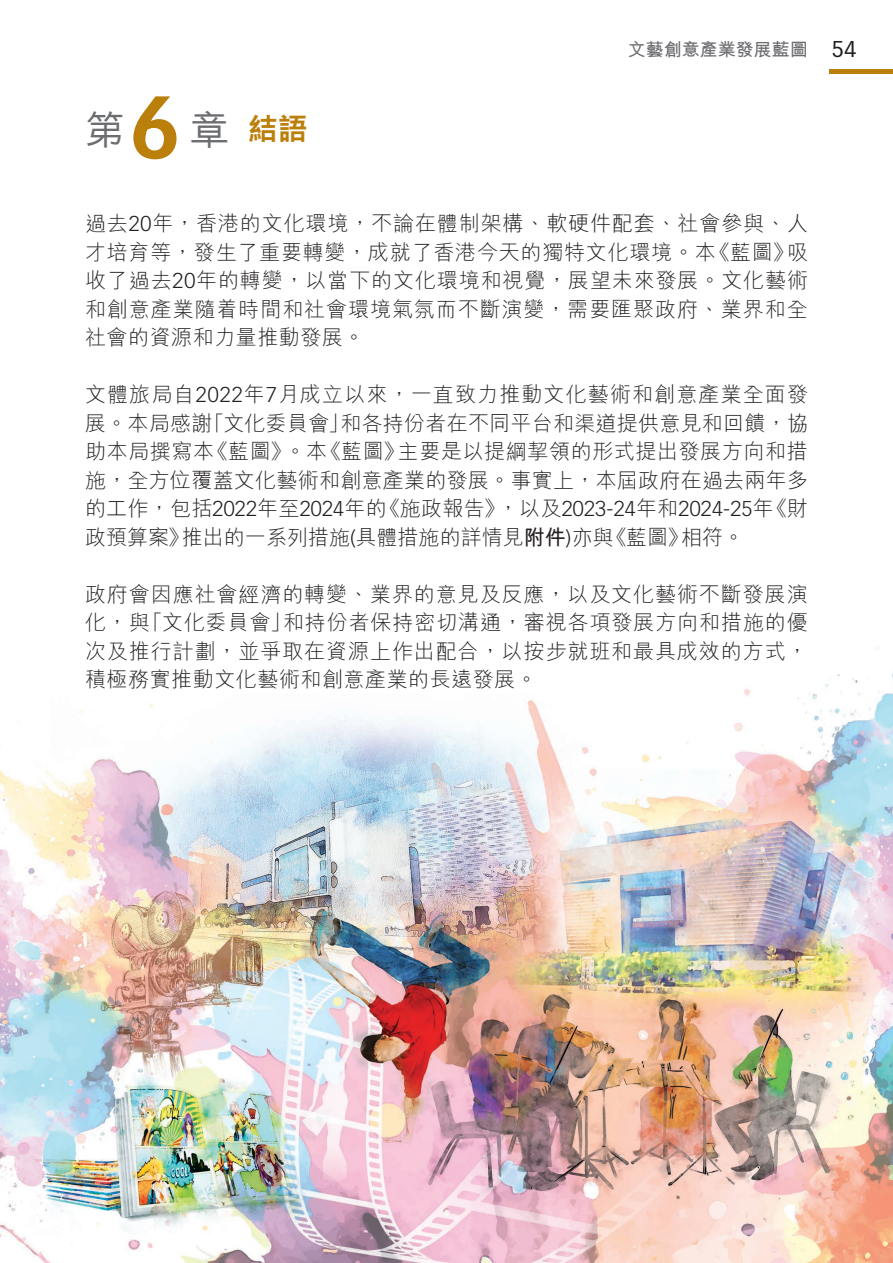
<style>
.page{position:relative;width:893px;height:1263px;background:#fff}
.page>*{position:absolute;margin:0;border:0;box-sizing:border-box;transform-origin:0 0}
.t1{font:500 40.2px "M Hei HK";color:#6c6d70}
.t2{font:300 21px/28.5px "M Hei HK";letter-spacing:.025em;color:#231f20;text-align:justify}
.t3{font:700 18px "M Hei HK";color:#6c6d70}
.s1{font-family:"Vectora LT Std";font-weight:700;font-size:87px;color:#bb7f0b}
.s2{font-weight:800;font-size:30px;color:#bb7f0b}
.s3{font-family:"Vectora LT Std";font-weight:400;font-size:22.5px;color:#231f20}
.s4{font-family:"Vectora LT Std"}
.s5{font-weight:700}
</style>
<div class="page">
<img style="left:0;top:73px;width:893px;height:1190px">
<hr style="left:829px;top:69px;width:64px;height:4px;background:#bb7f0b">
<h1 class="t1" style="left:85px;top:101px;width:224px">第<span class="s1">6</span>章 <span class="s2">結語</span></h1>
<p class="t3" style="left:628px;top:37px;width:230px">文藝創意產業發展藍圖 <span class="s3">54</span></p>
<p class="t2" style="left:85px;top:209px;width:725px">過去<span class="s4">20</span>年，香港的文化環境，不論在體制架構、軟硬件配套、社會參與、人才培育等，發生了重要轉變，成就了香港今天的獨特文化環境。本《藍圖》吸收了過去<span class="s4">20</span>年的轉變，以當下的文化環境和視覺，展望未來發展。文化藝術和創意產業隨着時間和社會環境氣氛而不斷演變，需要匯聚政府、業界和全社會的資源和力量推動發展。</p>
<p class="t2" style="left:85px;top:380px;width:725px">文體旅局自<span class="s4">2022</span>年<span class="s4">7</span>月成立以來，一直致力推動文化藝術和創意產業全面發展。本局感謝「文化委員會」和各持份者在不同平台和渠道提供意見和回饋，協助本局撰寫本《藍圖》。本《藍圖》主要是以提綱挈領的形式提出發展方向和措施，全方位覆蓋文化藝術和創意產業的發展。事實上，本屆政府在過去兩年多的工作，包括<span class="s4">2022</span>年至<span class="s4">2024</span>年的《施政報告》，以及<span class="s4">2023-24</span>年和<span class="s4">2024-25</span>年《財政預算案》推出的一系列措施<span class="s4">(</span>具體措施的詳情見<span class="s5">附件</span><span class="s4">)</span>亦與《藍圖》相符。</p>
<p class="t2" style="left:85px;top:579px;width:724px">政府會因應社會經濟的轉變、業界的意見及反應，以及文化藝術不斷發展演化，與「文化委員會」和持份者保持密切溝通，審視各項發展方向和措施的優次及推行計劃，並爭取在資源上作出配合，以按步就班和最具成效的方式，積極務實推動文化藝術和創意產業的長遠發展。</p>
</div>
